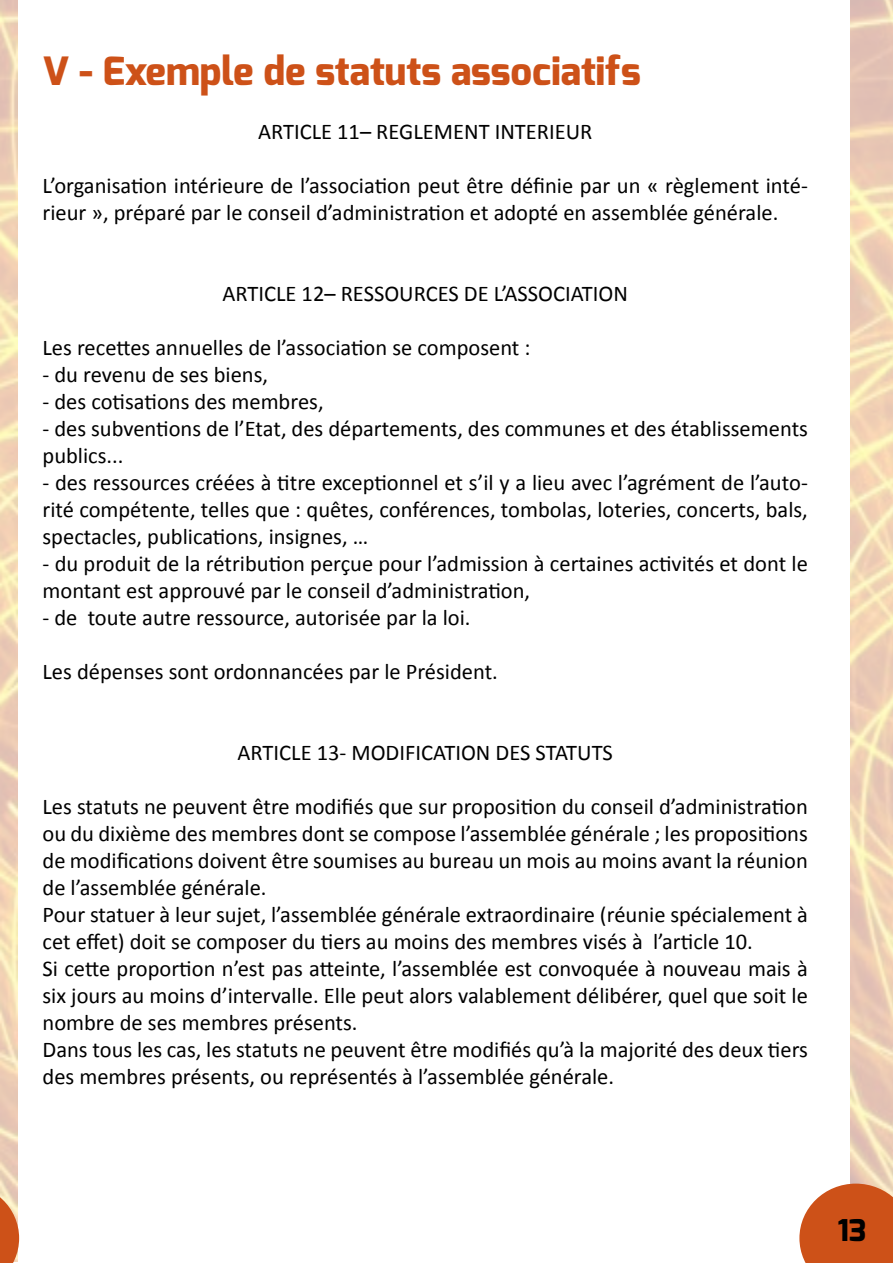
<style>
.page{position:relative;width:893px;height:1263px;background:#fff}
.page>*{position:absolute;margin:0;border:0;box-sizing:border-box;transform-origin:0 0}
.t1{font:800 39px "Exo";color:#cd5118}
.t2{font:800 30px "Exo";color:#000}
.t3{font:22.5px/27px "Calibri";color:#000}
</style>
<div class="page">
<img style="left:0;top:0;width:17px;height:1183px">
<svg style="left:0;top:1183px;width:19px;height:80px;background:#da8557"></svg>
<img style="left:850px;top:0;width:43px;height:1183px">
<svg style="left:799px;top:1183px;width:94px;height:80px;background:#d36633"></svg>
<h1 class="t1" style="left:43px;top:46px;width:600px">V - Exemple de statuts associatifs</h1>
<p class="t3" style="left:258px;top:117px;width:336px">ARTICLE 11– REGLEMENT INTERIEUR</p>
<p class="t3" style="left:43px;top:171px;width:767px">L’organisation intérieure de l’association peut être définie par un « règlement inté&shy;rieur », préparé par le conseil d’administration et adopté en assemblée générale.</p>
<p class="t3" style="left:222px;top:279px;width:407px">ARTICLE 12– RESSOURCES DE L’ASSOCIATION</p>
<p class="t3" style="left:43px;top:333px;width:490px">Les recettes annuelles de l’association se composent :</p>
<p class="t3" style="left:43px;top:360px;width:227px">- du revenu de ses biens,</p>
<p class="t3" style="left:43px;top:387px;width:283px">- des cotisations des membres,</p>
<p class="t3" style="left:43px;top:414px;width:767px">- des subventions de l’Etat, des départements, des communes et des établissements publics...</p>
<p class="t3" style="left:43px;top:468px;width:767px;text-align:justify">- des ressources créées à titre exceptionnel et s’il y a lieu avec l’agrément de l’auto&shy;rité compétente, telles que : quêtes, conférences, tombolas, loteries, concerts, bals, spectacles, publications, insignes, …</p>
<p class="t3" style="left:43px;top:549px;width:767px">- du produit de la rétribution perçue pour l’admission à certaines activités et dont le montant est approuvé par le conseil d’administration,</p>
<p class="t3" style="left:43px;top:603px;width:430px">- de toute autre ressource, autorisée par la loi.</p>
<p class="t3" style="left:43px;top:657px;width:457px">Les dépenses sont ordonnancées par le Président.</p>
<p class="t3" style="left:238px;top:738px;width:377px">ARTICLE 13- MODIFICATION DES STATUTS</p>
<p class="t3" style="left:43px;top:792px;width:767px">Les statuts ne peuvent être modifiés que sur proposition du conseil d’administration ou du dixième des membres dont se compose l’assemblée générale ; les propositions de modifications doivent être soumises au bureau un mois au moins avant la réunion de l’assemblée générale.<br>Pour statuer à leur sujet, l’assemblée générale extraordinaire (réunie spécialement à cet effet) doit se composer du tiers au moins des membres visés à l’article 10.<br>Si cette proportion n’est pas atteinte, l’assemblée est convoquée à nouveau mais à six jours au moins d’intervalle. Elle peut alors valablement délibérer, quel que soit le nombre de ses membres présents.<br>Dans tous les cas, les statuts ne peuvent être modifiés qu’à la majorité des deux tiers des membres présents, ou représentés à l’assemblée générale.</p>
<h2 class="t2" style="left:838px;top:1211px;width:30px">13</h2>
</div>
